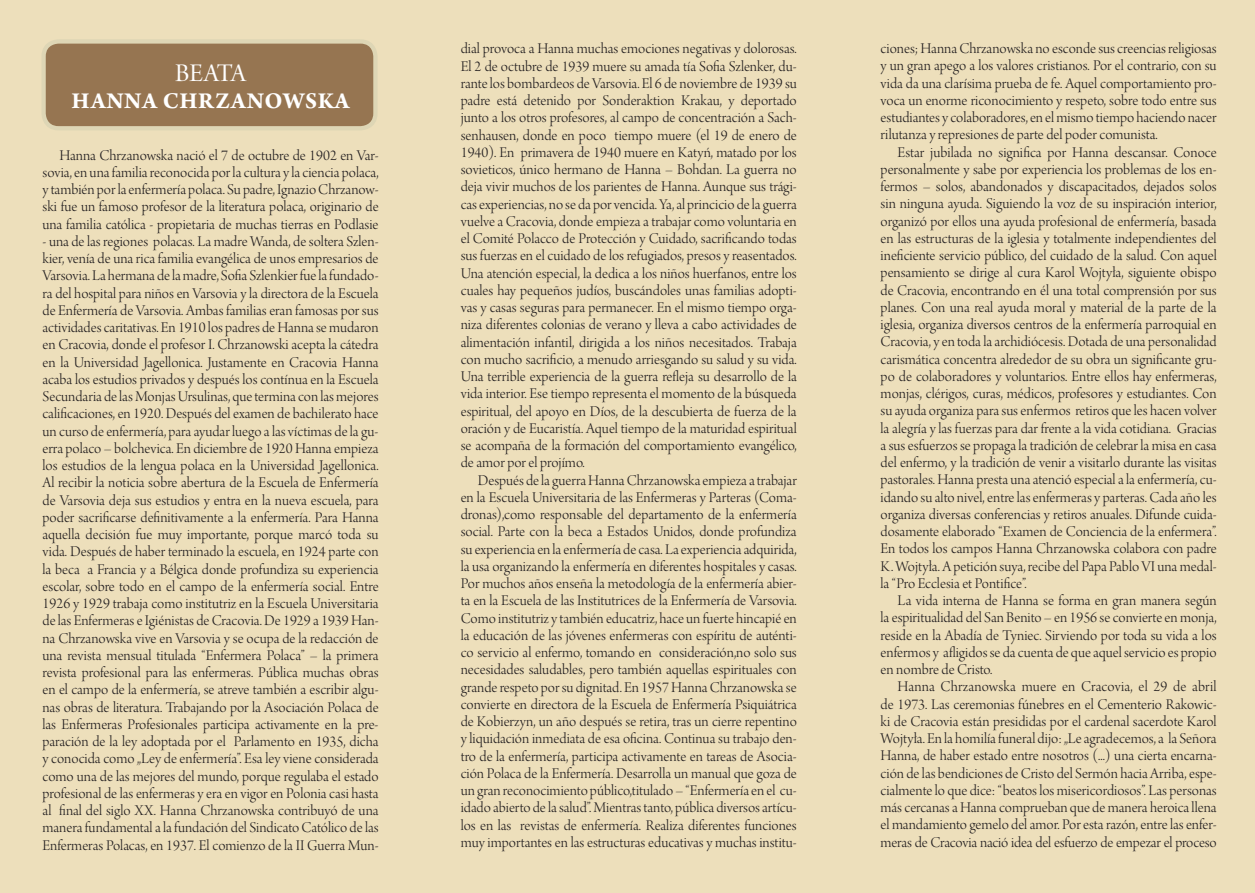
<style>
.page{position:relative;width:1255px;height:893px;background:#fff}
.page>*{position:absolute;margin:0;border:0;box-sizing:border-box;transform-origin:0 0}
.t1{font:27px "Arno Pro Display";letter-spacing:-.04em;color:#fff}
.t2{font:700 24px "Arno Pro";letter-spacing:.025em;color:#fff}
.t3{font:15.75px/17.2px "Arno Pro Light Display";color:#231f20;text-align:justify}
</style>
<div class="page">
<div style="left:0;top:0;width:1254px;height:893px;background:#eddfbb"></div>
<div style="left:44px;top:41px;width:331px;height:87px;background:#967551;border-radius:15px"></div>
<div style="left:41px;top:39px;width:336px;height:91px;border:4px solid #ded6b5;border-radius:15px"></div>
<h1 class="t1" style="left:175px;top:59px;width:72px">BEATA</h1>
<h2 class="t2" style="left:72px;top:87px;width:279px">HANNA CHRZANOWSKA</h2>
<p class="t3" style="left:43px;top:147px;width:337px;text-indent:17px">Hanna Chrzanowska nació el 7 de octubre de 1902 en Var&shy;sovia, en una familia reconocida por la cultura y la ciencia polaca, y también por la enfermería polaca. Su padre, Ignazio Chrzanow&shy;ski fue un famoso profesor de la literatura polaca, originario de una familia católica - propietaria de muchas tierras en Podlasie</p>
<p class="t3" style="left:43px;top:234px;width:337px">- una de las regiones polacas. La madre Wanda, de soltera Szlen&shy;kier, venía de una rica familia evangélica de unos empresarios de Varsovia. La hermana de la madre, Sofia Szlenkier fue la fundado&shy;ra del hospital para niños en Varsovia y la directora de la Escuela de Enfermería de Varsovia. Ambas familias eran famosas por sus actividades caritativas. En 1910 los padres de Hanna se mudaron en Cracovia, donde el profesor I. Chrzanowski acepta la cátedra en la Universidad Jagellonica. Justamente en Cracovia Hanna acaba los estudios privados y después los contínua en la Escuela Secundaria de las Monjas Ursulinas, que termina con las mejores calificaciones, en 1920. Después del examen de bachilerato hace un curso de enfermería, para ayudar luego a las víctimas de la gu&shy;erra polaco – bolchevica. En diciembre de 1920 Hanna empieza los estudios de la lengua polaca en la Universidad Jagellonica.<br>Al recibir la noticia sobre abertura de la Escuela de Enfermería de Varsovia deja sus estudios y entra en la nueva escuela, para poder sacrificarse definitivamente a la enfermería. Para Hanna aquella decisión fue muy importante, porque marcó toda su vida. Después de haber terminado la escuela, en 1924 parte con la beca a Francia y a Bélgica donde profundiza su experiencia escolar, sobre todo en el campo de la enfermería social. Entre 1926 y 1929 trabaja como institutriz en la Escuela Universitaria de las Enfermeras e Igiénistas de Cracovia. De 1929 a 1939 Han&shy;na Chrzanowska vive en Varsovia y se ocupa de la redacción de una revista mensual titulada “Enfermera Polaca” – la primera revista profesional para las enfermeras. Pública muchas obras en el campo de la enfermería, se atreve también a escribir algu&shy;nas obras de literatura. Trabajando por la Asociación Polaca de las Enfermeras Profesionales participa activamente en la pre&shy;paración de la ley adoptada por el Parlamento en 1935, dicha y conocida como „Ley de enfermería”. Esa ley viene considerada como una de las mejores del mundo, porque regulaba el estado profesional de las enfermeras y era en vigor en Polonia casi hasta al final del siglo XX. Hanna Chrzanowska contribuyó de una manera fundamental a la fundación del Sindicato Católico de las Enfermeras Polacas, en 1937. El comienzo de la II Guerra Mun-</p>
<p class="t3" style="left:460px;top:41px;width:337px">dial provoca a Hanna muchas emociones negativas y dolorosas.<br>El 2 de octubre de 1939 muere su amada tía Sofia Szlenker, du&shy;rante los bombardeos de Varsovia. El 6 de noviembre de 1939 su padre está detenido por Sonderaktion Krakau, y deportado junto a los otros profesores, al campo de concentración a Sach&shy;senhausen, donde en poco tiempo muere (el 19 de enero de 1940). En primavera de 1940 muere en Katyń, matado por los sovieticos, único hermano de Hanna – Bohdan. La guerra no deja vivir muchos de los parientes de Hanna. Aunque sus trági&shy;cas experiencias, no se da por vencida. Ya, al princicio de la guerra vuelve a Cracovia, donde empieza a trabajar como voluntaria en el Comité Polacco de Protección y Cuidado, sacrificando todas sus fuerzas en el cuidado de los refugiados, presos y reasentados.<br>Una atención especial, la dedica a los niños huerfanos, entre los cuales hay pequeños judíos, buscándoles unas familias adopti&shy;vas y casas seguras para permanecer. En el mismo tiempo orga&shy;niza diferentes colonias de verano y lleva a cabo actividades de alimentación infantil, dirigida a los niños necesitados. Trabaja con mucho sacrificio, a menudo arriesgando su salud y su vida.<br>Una terrible experiencia de la guerra refleja su desarrollo de la vida interior. Ese tiempo representa el momento de la búsqueda espiritual, del apoyo en Díos, de la descubierta de fuerza de la oración y de Eucaristía. Aquel tiempo de la maturidad espiritual se acompaña de la formación del comportamiento evangélico, de amor por el projímo.</p>
<p class="t3" style="left:460px;top:472px;width:337px;text-indent:17px">Después de la guerra Hanna Chrzanowska empieza a trabajar en la Escuela Universitaria de las Enfermeras y Parteras (Coma&shy;dronas),como responsable del departamento de la enfermería social. Parte con la beca a Estados Unidos, donde profundiza su experiencia en la enfermería de casa. La experiencia adquirida, la usa organizando la enfermería en diferentes hospitales y casas.<br>Por muchos años enseña la metodología de la enfermería abier&shy;ta en la Escuela de las Institutrices de la Enfermería de Varsovia.<br>Como institutriz y también educatriz, hace un fuerte hincapié en la educación de las jóvenes enfermeras con espíritu de auténti&shy;co servicio al enfermo, tomando en consideración,no solo sus necesidades saludables, pero también aquellas espirituales con grande respeto por su dignitad. En 1957 Hanna Chrzanowska se convierte en directora de la Escuela de Enfermería Psiquiátrica de Kobierzyn, un año después se retira, tras un cierre repentino y liquidación inmediata de esa oficina. Continua su trabajo den&shy;tro de la enfermería, participa activamente en tareas de Asocia&shy;ción Polaca de la Enfermería. Desarrolla un manual que goza de un gran reconocimiento público,titulado – “Enfermería en el cu&shy;idado abierto de la salud”. Mientras tanto, pública diversos artícu&shy;los en las revistas de enfermería. Realiza diferentes funciones muy importantes en las estructuras educativas y muchas institu-</p>
<p class="t3" style="left:880px;top:41px;width:337px">ciones; Hanna Chrzanowska no esconde sus creencias religiosas y un gran apego a los valores cristianos. Por el contrario, con su vida da una clarísima prueba de fe. Aquel comportamiento pro&shy;voca un enorme riconocimiento y respeto, sobre todo entre sus estudiantes y colaboradores, en el mismo tiempo haciendo nacer rilutanza y represiones de parte del poder comunista.</p>
<p class="t3" style="left:880px;top:144px;width:337px;text-indent:17px">Estar jubilada no significa por Hanna descansar. Conoce personalmente y sabe por experiencia los problemas de los en&shy;fermos – solos, abandonados y discapacitados, dejados solos sin ninguna ayuda. Siguiendo la voz de su inspiración interior, organizó por ellos una ayuda profesional de enfermería, basada en las estructuras de la iglesia y totalmente independientes del ineficiente servicio público, del cuidado de la salud. Con aquel pensamiento se dirige al cura Karol Wojtyła, siguiente obispo de Cracovia, encontrando en él una total comprensión por sus planes. Con una real ayuda moral y material de la parte de la iglesia, organiza diversos centros de la enfermería parroquial en Cracovia, y en toda la archidiócesis. Dotada de una personalidad carismática concentra alrededor de su obra un significante gru&shy;po de colaboradores y voluntarios. Entre ellos hay enfermeras, monjas, clérigos, curas, médicos, profesores y estudiantes. Con su ayuda organiza para sus enfermos retiros que les hacen volver la alegría y las fuerzas para dar frente a la vida cotidiana. Gracias a sus esfuerzos se propaga la tradición de celebrar la misa en casa del enfermo, y la tradición de venir a visitarlo durante las visitas pastorales. Hanna presta una atenció especial a la enfermería, cu&shy;idando su alto nivel, entre las enfermeras y parteras. Cada año les organiza diversas conferencias y retiros anuales. Difunde cuida&shy;dosamente elaborado “Examen de Conciencia de la enfermera”.<br>En todos los campos Hanna Chrzanowska colabora con padre K. Wojtyła. A petición suya, recibe del Papa Pablo VI una medal&shy;la “Pro Ecclesia et Pontifice”.</p>
<p class="t3" style="left:880px;top:593px;width:337px;text-indent:17px">La vida interna de Hanna se forma en gran manera según la espiritualidad del San Benito – en 1956 se convierte en monja, reside en la Abadía de Tyniec. Sirviendo por toda su vida a los enfermos y afligidos se da cuenta de que aquel servicio es propio en nombre de Cristo.</p>
<p class="t3" style="left:880px;top:679px;width:337px;text-indent:17px">Hanna Chrzanowska muere en Cracovia, el 29 de abril de 1973. Las ceremonias fúnebres en el Cementerio Rakowic&shy;ki de Cracovia están presididas por el cardenal sacerdote Karol Wojtyła. En la homilía funeral dijo: „Le agradecemos, a la Señora Hanna, de haber estado entre nosotros (...) una cierta encarna&shy;ción de las bendiciones de Cristo del Sermón hacia Arriba, espe&shy;cialmente lo que dice: “beatos los misericordiosos”. Las personas más cercanas a Hanna comprueban que de manera heroica llena el mandamiento gemelo del amor. Por esta razón, entre las enfer&shy;meras de Cracovia nació idea del esfuerzo de empezar el proceso</p>
</div>
